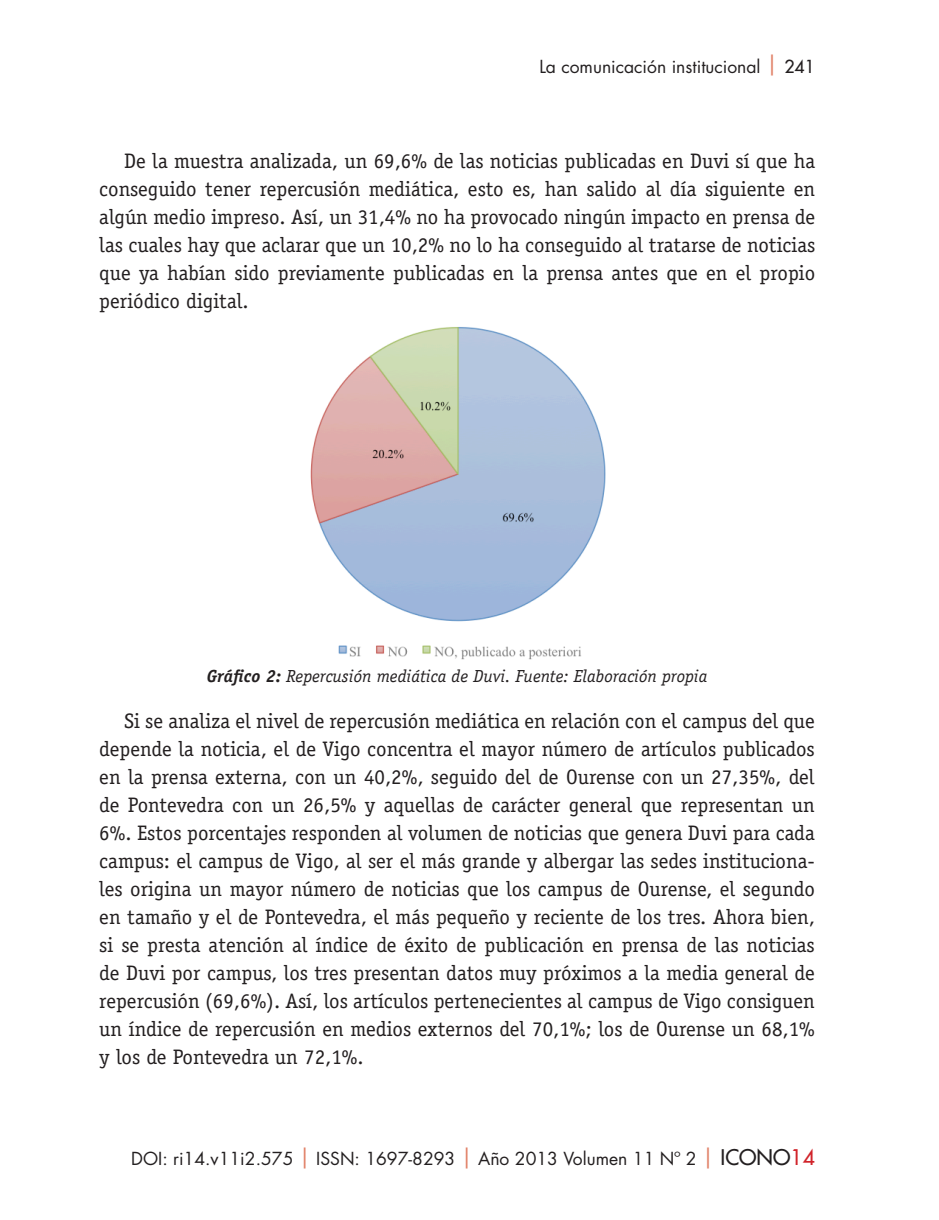
<style>
.page{position:relative;width:939px;height:1220px;background:#fff}
.page>*{position:absolute;margin:0;border:0;box-sizing:border-box;transform-origin:0 0}
.texto_articulo{font:21px/28px "Officina Serif Std";color:#231f20;text-align:justify}
.t1{font:17.5px "Futura Std";color:#231f20}
.t2{font:italic 17.5px "Officina Serif Std";color:#231f20}
.s1{font-size:21px;color:#e18066}
.s2{font-weight:500}
.s3{font-weight:700}
.s4{font-weight:500;font-size:21px}
.s5{font-weight:500;font-size:21px;color:#d1232a}
</style>
<div class="page">
<img style="left:310px;top:327px;width:296px;height:333px">
<p class="t1" style="left:539px;top:56px;width:277px">La comunicación institucional <span class="s1">|</span> <span class="s2">241</span></p>
<p class="texto_articulo" style="left:99px;top:147px;width:717px;text-indent:25px">De la muestra analizada, un 69,6% de las noticias publicadas en Duvi sí que ha conseguido tener repercusión mediática, esto es, han salido al día siguiente en algún medio impreso. Así, un 31,4% no ha provocado ningún impacto en prensa de las cuales hay que aclarar que un 10,2% no lo ha conseguido al tratarse de noticias que ya habían sido previamente publicadas en la prensa antes que en el propio periódico digital.</p>
<p class="t2" style="left:206px;top:666px;width:502px"><span class="s3">Gráfico 2:</span> Repercusión mediática de Duvi. Fuente: Elaboración propia</p>
<p class="texto_articulo" style="left:99px;top:707px;width:716px;text-indent:25px">Si se analiza el nivel de repercusión mediática en relación con el campus del que depende la noticia, el de Vigo concentra el mayor número de artículos publicados en la prensa externa, con un 40,2%, seguido del de Ourense con un 27,35%, del de Pontevedra con un 26,5% y aquellas de carácter general que representan un 6%. Estos porcentajes responden al volumen de noticias que genera Duvi para cada campus: el campus de Vigo, al ser el más grande y albergar las sedes instituciona&shy;les origina un mayor número de noticias que los campus de Ourense, el segundo en tamaño y el de Pontevedra, el más pequeño y reciente de los tres. Ahora bien, si se presta atención al índice de éxito de publicación en prensa de las noticias de Duvi por campus, los tres presentan datos muy próximos a la media general de repercusión (69,6%). Así, los artículos pertenecientes al campus de Vigo consiguen un índice de repercusión en medios externos del 70,1%; los de Ourense un 68,1% y los de Pontevedra un 72,1%.</p>
<p class="t1" style="left:131px;top:1148px;width:684px">DOI: ri14.v11i2.575 <span class="s1">|</span> ISSN: 1697-8293 <span class="s1">|</span> Año 2013 Volumen 11 Nº 2 <span class="s1">|</span> <span class="s4">ICONO</span><span class="s5">14</span></p>
</div>
